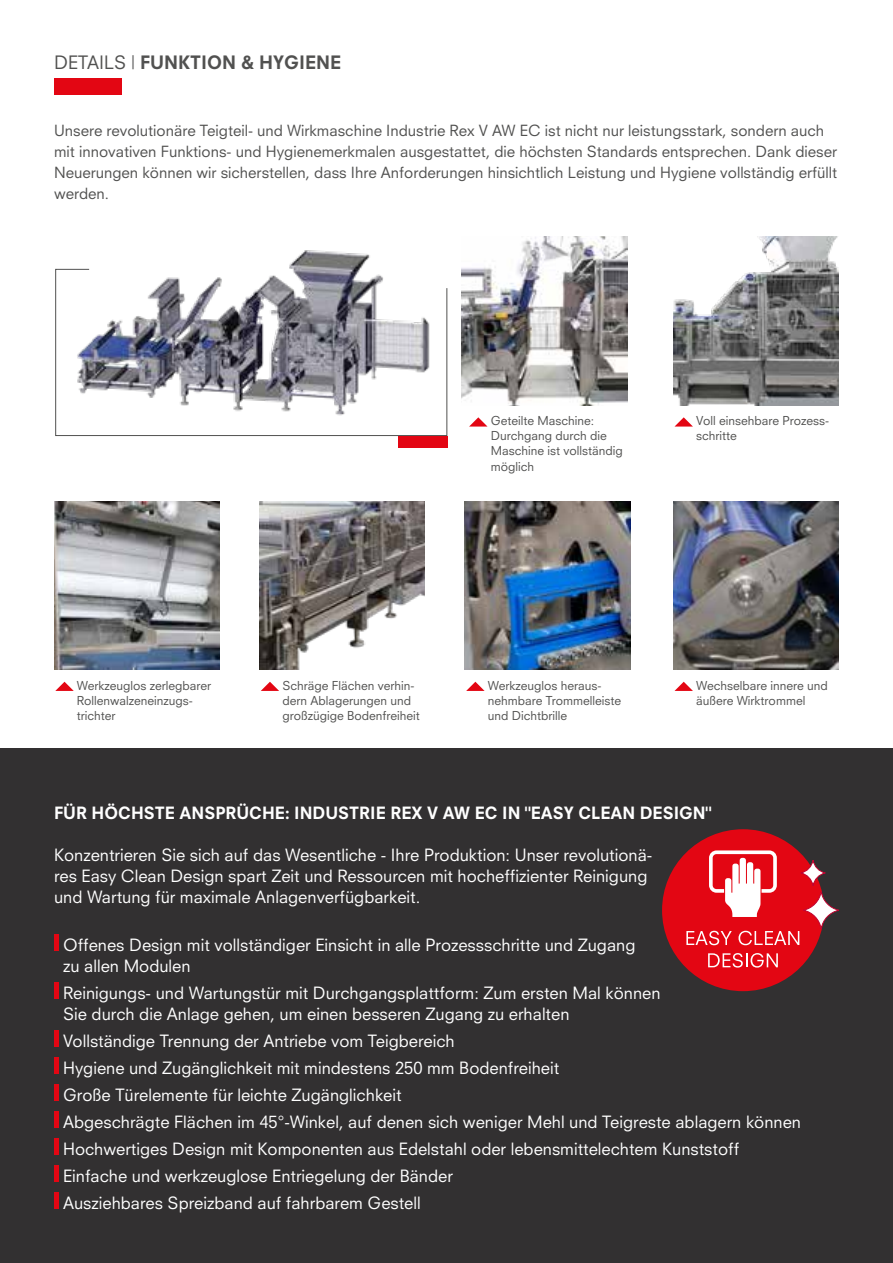
<style>
.page{position:relative;width:893px;height:1263px;background:#fff}
.page>*{position:absolute;margin:0;border:0;box-sizing:border-box;transform-origin:0 0}
.t1{font:800 18px "Neuzeit S";color:#515150}
.t2{font:16.5px/27px "Neuzeit S";color:#fff}
.t3{font:800 16.5px "Neuzeit S";color:#fff}
.t4{font:15px/21px "Neuzeit S";color:#515150}
.t5{font:12px/15px "Neuzeit S";color:#515150}
.s1{font-weight:400}
</style>
<div class="page">
<div style="left:0;top:748px;width:893px;height:515px;background:#323031"></div>
<hr style="left:54px;top:934px;width:4px;height:17px;background:#e30613">
<hr style="left:54px;top:982px;width:4px;height:17px;background:#e30613">
<hr style="left:54px;top:1030px;width:4px;height:17px;background:#e30613">
<hr style="left:54px;top:1057px;width:4px;height:17px;background:#e30613">
<hr style="left:54px;top:1084px;width:4px;height:17px;background:#e30613">
<hr style="left:54px;top:1111px;width:4px;height:17px;background:#e30613">
<hr style="left:54px;top:1138px;width:4px;height:17px;background:#e30613">
<hr style="left:54px;top:1165px;width:4px;height:17px;background:#e30613">
<hr style="left:54px;top:1192px;width:4px;height:17px;background:#e30613">
<div style="left:662px;top:829px;width:162px;height:162px;background:#e30613;border-radius:50%"></div>
<svg style="left:803px;top:891px;width:36px;height:38px"></svg>
<div style="left:803px;top:891px;width:36px;height:38px;border:1px solid #c10230;border-radius:50%"></div>
<svg style="left:801px;top:860px;width:24px;height:26px"></svg>
<div style="left:801px;top:860px;width:24px;height:26px;border:1px solid #c10230;border-radius:50%"></div>
<svg style="left:686px;top:931px;width:46px;height:14px"></svg>
<svg style="left:738px;top:931px;width:61px;height:14px"></svg>
<svg style="left:708px;top:953px;width:70px;height:14px"></svg>
<svg style="left:709px;top:850px;width:68px;height:67px"></svg>
<img style="left:54px;top:501px;width:165px;height:168px">
<img style="left:465px;top:501px;width:165px;height:168px">
<img style="left:259px;top:501px;width:166px;height:168px">
<img style="left:673px;top:501px;width:165px;height:168px">
<svg style="left:55px;top:682px;width:19px;height:9px"></svg>
<svg style="left:466px;top:682px;width:19px;height:9px"></svg>
<svg style="left:261px;top:682px;width:18px;height:9px"></svg>
<svg style="left:674px;top:682px;width:19px;height:9px"></svg>
<img style="left:75px;top:250px;width:295px;height:19px">
<svg style="left:55px;top:269px;width:393px;height:167px"></svg>
<div style="left:398px;top:436px;width:49px;height:12px;background:#e30613"></div>
<div style="left:54px;top:78px;width:68px;height:17px;background:#e30613"></div>
<img style="left:462px;top:237px;width:165px;height:168px">
<img style="left:673px;top:237px;width:165px;height:168px">
<svg style="left:469px;top:417px;width:18px;height:10px"></svg>
<svg style="left:674px;top:417px;width:19px;height:10px"></svg>
<p class="t1" style="left:54px;top:51px;width:289px"><span class="s1">DETAILS |</span> FUNKTION &amp; HYGIENE</p>
<p class="t4" style="left:54px;top:120px;width:785px">Unsere revolutionäre Teigteil- und Wirkmaschine Industrie Rex V AW EC ist nicht nur leistungsstark, sondern auch mit innovativen Funktions- und Hygienemerkmalen ausgestattet, die höchsten Standards entsprechen. Dank dieser Neuerungen können wir sicherstellen, dass Ihre Anforderungen hinsichtlich Leistung und Hygiene vollständig erfüllt werden.</p>
<p class="t5" style="left:491px;top:413px;width:134px">Geteilte Maschine:<br>Durchgang durch die<br>Maschine ist vollständig möglich</p>
<p class="t5" style="left:696px;top:413px;width:134px">Voll einsehbare Prozess&shy;schritte</p>
<p class="t5" style="left:282px;top:678px;width:139px">Schräge Flächen verhin&shy;dern Ablagerungen und großzügige Bodenfreiheit</p>
<p class="t5" style="left:696px;top:678px;width:133px">Wechselbare innere und äußere Wirktrommel</p>
<p class="t5" style="left:77px;top:678px;width:136px">Werkzeuglos zerlegbarer<br>Rollenwalzeneinzugs&shy;trichter</p>
<p class="t5" style="left:488px;top:678px;width:135px">Werkzeuglos heraus&shy;nehmbare Trommelleiste und Dichtbrille</p>
<p class="t3" style="left:54px;top:803px;width:659px">FÜR HÖCHSTE ANSPRÜCHE: INDUSTRIE REX V AW EC IN "EASY CLEAN DESIGN"</p>
<p class="t2" style="left:54px;top:844px;width:600px;line-height:21px">Konzentrieren Sie sich auf das Wesentliche - Ihre Produktion: Unser revolutionä&shy;res Easy Clean Design spart Zeit und Ressourcen mit hocheffizienter Reinigung und Wartung für maximale Anlagenverfügbarkeit.</p>
<p class="t2" style="left:63px;top:934px;width:574px;line-height:21px">Offenes Design mit vollständiger Einsicht in alle Prozessschritte und Zugang zu allen Modulen</p>
<p class="t2" style="left:63px;top:982px;width:599px;line-height:21px">Reinigungs- und Wartungstür mit Durchgangsplattform: Zum ersten Mal können<br>Sie durch die Anlage gehen, um einen besseren Zugang zu erhalten</p>
<p class="t2" style="left:63px;top:1027px;width:739px">Vollständige Trennung der Antriebe vom Teigbereich<br>Hygiene und Zugänglichkeit mit mindestens 250 mm Bodenfreiheit<br>Große Türelemente für leichte Zugänglichkeit<br>Abgeschrägte Flächen im 45°-Winkel, auf denen sich weniger Mehl und Teigreste ablagern können Hochwertiges Design mit Komponenten aus Edelstahl oder lebensmittelechtem Kunststoff Einfache und werkzeuglose Entriegelung der Bänder<br>Ausziehbares Spreizband auf fahrbarem Gestell</p>
</div>
